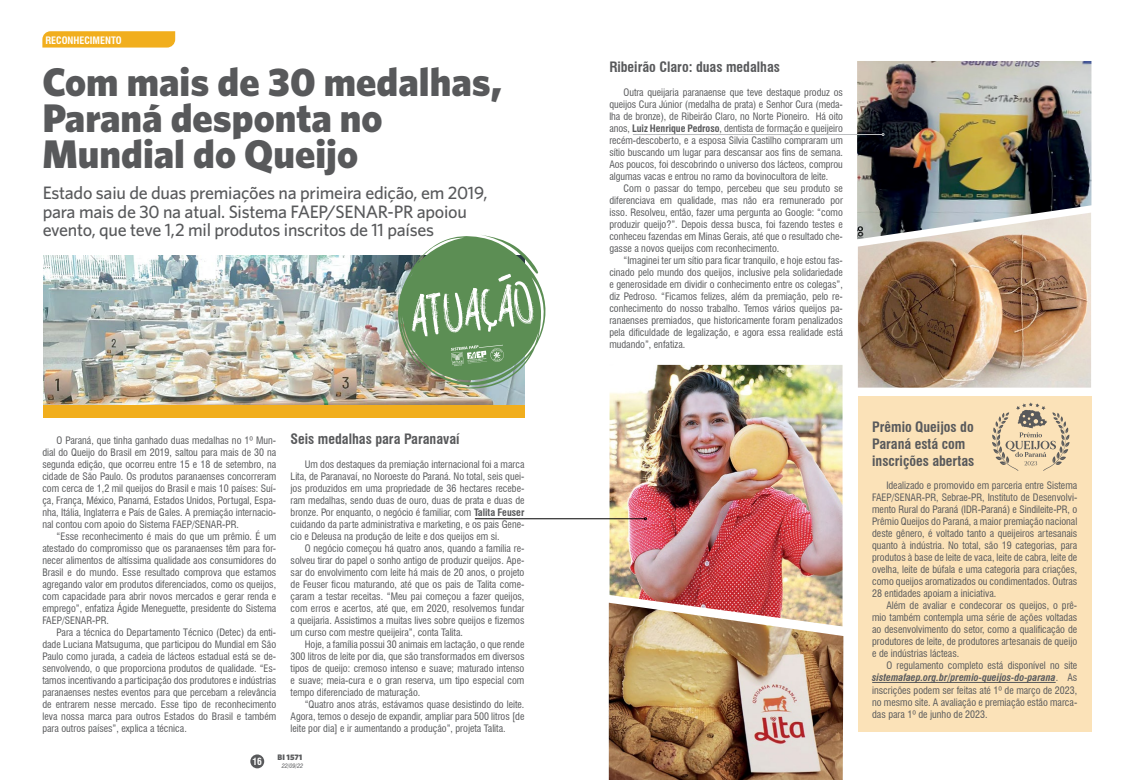
<style>
.page{position:relative;width:1134px;height:780px;background:#fff}
.page>*{position:absolute;margin:0;border:0;box-sizing:border-box;transform-origin:0 0}
.t1{font:900 40px/36px "Whitney HTF";color:#58595b}
.t2{font:500 18px/18px "Whitney HTF";letter-spacing:-.015em;color:#58595b}
.t3{font:700 condensed 14px/16.8px "Swiss 721 BT";color:#58595b}
.t4{font:condensed 10px/12px "Swiss 721 BT";color:#58595b;text-align:justify}
.t5{font:700 condensed 10px "Swiss 721 BT";color:#fff}
.t6{font:700 condensed 9.6px "Swiss 721 BT";color:#fff}
.t7{font:900 8px "Whitney HTF";color:#58595b}
.t8{font:italic condensed 6px "Swiss 721 BT";color:#58595b}
.s1{font-weight:700}
.s2{font-weight:700;font-style:italic}
</style>
<div class="page">
<div style="left:250px;top:754px;width:14px;height:14px;background:#58595b;border-radius:50%"></div>
<svg style="left:42px;top:31px;width:133px;height:17px;background:#f1b229"></svg>
<div style="left:858px;top:396px;width:233px;height:335px;background:#fbe2b8"></div>
<hr style="left:872px;top:682px;width:184px;height:1px;background:#58595b">
<img style="left:609px;top:365px;width:233px;height:237px">
<img style="left:858px;top:239px;width:233px;height:148px">
<img style="left:857px;top:61px;width:234px;height:178px">
<img style="left:609px;top:602px;width:234px;height:178px">
<hr style="left:475px;top:518px;width:169px;height:1px;background:#000">
<hr style="left:633px;top:134px;width:249px;height:1px;background:#bcbec0">
<img style="left:43px;top:255px;width:482px;height:156px">
<div style="left:43px;top:405px;width:481px;height:12px;background:#f1ae1d"></div>
<svg style="left:992px;top:402px;width:77px;height:69px"></svg>
<svg style="left:396px;top:235px;width:150px;height:157px"></svg>
<p class="t5" style="left:45px;top:34px;width:78px">RECONHECIMENTO</p>
<h1 class="t1" style="left:42px;top:63px;width:461px">Com mais de 30 medalhas,<br>Paraná desponta no<br>Mundial do Queijo</h1>
<h2 class="t2" style="left:43px;top:184px;width:446px">Estado saiu de duas premiações na primeira edição, em 2019, para mais de 30 na atual. Sistema FAEP/SENAR-PR apoiou evento, que teve 1,2 mil produtos inscritos de 11 países</h2>
<p class="t4" style="left:42px;top:434px;width:235px;text-indent:14px">O Paraná, que tinha ganhado duas medalhas no 1º Mun&shy;dial do Queijo do Brasil em 2019, saltou para mais de 30 na segunda edição, que ocorreu entre 15 e 18 de setembro, na cidade de São Paulo. Os produtos paranaenses concorreram com cerca de 1,2 mil queijos do Brasil e mais 10 países: Suí&shy;ça, França, México, Panamá, Estados Unidos, Portugal, Espa&shy;nha, Itália, Inglaterra e País de Gales. A premiação internacio&shy;nal contou com apoio do Sistema FAEP/SENAR-PR.</p>
<p class="t4" style="left:42px;top:530px;width:235px;text-indent:14px">“Esse reconhecimento é mais do que um prêmio. É um atestado do compromisso que os paranaenses têm para for&shy;necer alimentos de altíssima qualidade aos consumidores do Brasil e do mundo. Esse resultado comprova que estamos agregando valor em produtos diferenciados, como os queijos, com capacidade para abrir novos mercados e gerar renda e emprego”, enfatiza Ágide Meneguette, presidente do Sistema FAEP/SENAR-PR.</p>
<p class="t4" style="left:42px;top:626px;width:235px;text-indent:14px">Para a técnica do Departamento Técnico (Detec) da enti&shy;dade Luciana Matsuguma, que participou do Mundial em São Paulo como jurada, a cadeia de lácteos estadual está se de&shy;senvolvendo, o que proporciona produtos de qualidade. “Es&shy;tamos incentivando a participação dos produtores e indústrias paranaenses nestes eventos para que percebam a relevância de entrarem nesse mercado. Esse tipo de reconhecimento leva nossa marca para outros Estados do Brasil e também para outros países”, explica a técnica.</p>
<h3 class="t3" style="left:291px;top:431px;width:170px">Seis medalhas para Paranavaí</h3>
<p class="t4" style="left:291px;top:458px;width:235px;text-indent:14px">Um dos destaques da premiação internacional foi a marca Lita, de Paranavaí, no Noroeste do Paraná. No total, seis quei&shy;jos produzidos em uma propriedade de 36 hectares recebe&shy;ram medalhas, sendo duas de ouro, duas de prata e duas de bronze. Por enquanto, o negócio é familiar, com <span class="s1">Talita Feuser </span>cuidando da parte administrativa e marketing, e os pais Gene&shy;cio e Deleusa na produção de leite e dos queijos em si.</p>
<p class="t4" style="left:291px;top:542px;width:235px;text-indent:14px">O negócio começou há quatro anos, quando a família re&shy;solveu tirar do papel o sonho antigo de produzir queijos. Ape&shy;sar do envolvimento com leite há mais de 20 anos, o projeto de Feuser ficou maturando, até que os pais de Talita come&shy;çaram a testar receitas. “Meu pai começou a fazer queijos, com erros e acertos, até que, em 2020, resolvemos fundar a queijaria. Assistimos a muitas lives sobre queijos e fizemos um curso com mestre queijeira”, conta Talita.</p>
<p class="t4" style="left:291px;top:638px;width:235px;text-indent:14px">Hoje, a família possui 30 animais em lactação, o que rende 300 litros de leite por dia, que são transformados em diversos tipos de queijo: cremoso intenso e suave; maturado intenso e suave; meia-cura e o gran reserva, um tipo especial com tempo diferenciado de maturação.</p>
<p class="t4" style="left:291px;top:698px;width:235px;text-indent:14px">“Quatro anos atrás, estávamos quase desistindo do leite.<br>Agora, temos o desejo de expandir, ampliar para 500 litros [de leite por dia] e ir aumentando a produção”, projeta Talita.</p>
<p class="t6" style="left:252px;top:755px;width:11px">16</p>
<p class="t7" style="left:278px;top:752px;width:26px">BI 1571</p>
<p class="t8" style="left:282px;top:762px;width:23px">22/09/22</p>
<h3 class="t3" style="left:609px;top:59px;width:172px">Ribeirão Claro: duas medalhas</h3>
<p class="t4" style="left:609px;top:86px;width:235px;text-indent:14px">Outra queijaria paranaense que teve destaque produz os queijos Cura Júnior (medalha de prata) e Senhor Cura (meda&shy;lha de bronze), de Ribeirão Claro, no Norte Pioneiro. Há oito anos, <span class="s1">Luiz Henrique Pedroso</span>, dentista de formação e queijeiro recém-descoberto, e a esposa Silvia Castilho compraram um sítio buscando um lugar para descansar aos fins de semana.<br>Aos poucos, foi descobrindo o universo dos lácteos, comprou algumas vacas e entrou no ramo da bovinocultora de leite.</p>
<p class="t4" style="left:609px;top:182px;width:235px;text-indent:14px">Com o passar do tempo, percebeu que seu produto se diferenciava em qualidade, mas não era remunerado por isso. Resolveu, então, fazer uma pergunta ao Google: “como produzir queijo?”. Depois dessa busca, foi fazendo testes e conheceu fazendas em Minas Gerais, até que o resultado che&shy;gasse a novos queijos com reconhecimento.</p>
<p class="t4" style="left:609px;top:254px;width:235px;text-indent:14px">“Imaginei ter um sítio para ficar tranquilo, e hoje estou fas&shy;cinado pelo mundo dos queijos, inclusive pela solidariedade e generosidade em dividir o conhecimento entre os colegas”, diz Pedroso. “Ficamos felizes, além da premiação, pelo re&shy;conhecimento do nosso trabalho. Temos vários queijos pa&shy;ranaenses premiados, que historicamente foram penalizados pela dificuldade de legalização, e agora essa realidade está mudando”, enfatiza.</p>
<h3 class="t3" style="left:872px;top:419px;width:104px">Prêmio Queijos do<br>Paraná está com inscrições abertas</h3>
<p class="t4" style="left:872px;top:479px;width:207px;text-indent:14px">Idealizado e promovido em parceria entre Sistema FAEP/SENAR-PR, Sebrae-PR, Instituto de Desenvolvi&shy;mento Rural do Paraná (IDR-Paraná) e Sindileite-PR, o Prêmio Queijos do Paraná, a maior premiação nacional deste gênero, é voltado tanto a queijeiros artesanais quanto à indústria. No total, são 19 categorias, para produtos à base de leite de vaca, leite de cabra, leite de ovelha, leite de búfala e uma categoria para criações, como queijos aromatizados ou condimentados. Outras 28 entidades apoiam a iniciativa.</p>
<p class="t4" style="left:872px;top:599px;width:207px;text-indent:14px">Além de avaliar e condecorar os queijos, o prê&shy;mio também contempla uma série de ações voltadas ao desenvolvimento do setor, como a qualificação de produtores de leite, de produtores artesanais de queijo e de indústrias lácteas.</p>
<p class="t4" style="left:872px;top:659px;width:207px;text-indent:14px">O regulamento completo está disponível no site <span class="s2">sistemafaep.org.br/premio-queijos-do-parana</span>. As inscrições podem ser feitas até 1º de março de 2023, no mesmo site. A avaliação e premiação estão marca&shy;das para 1º de junho de 2023.</p>
</div>
